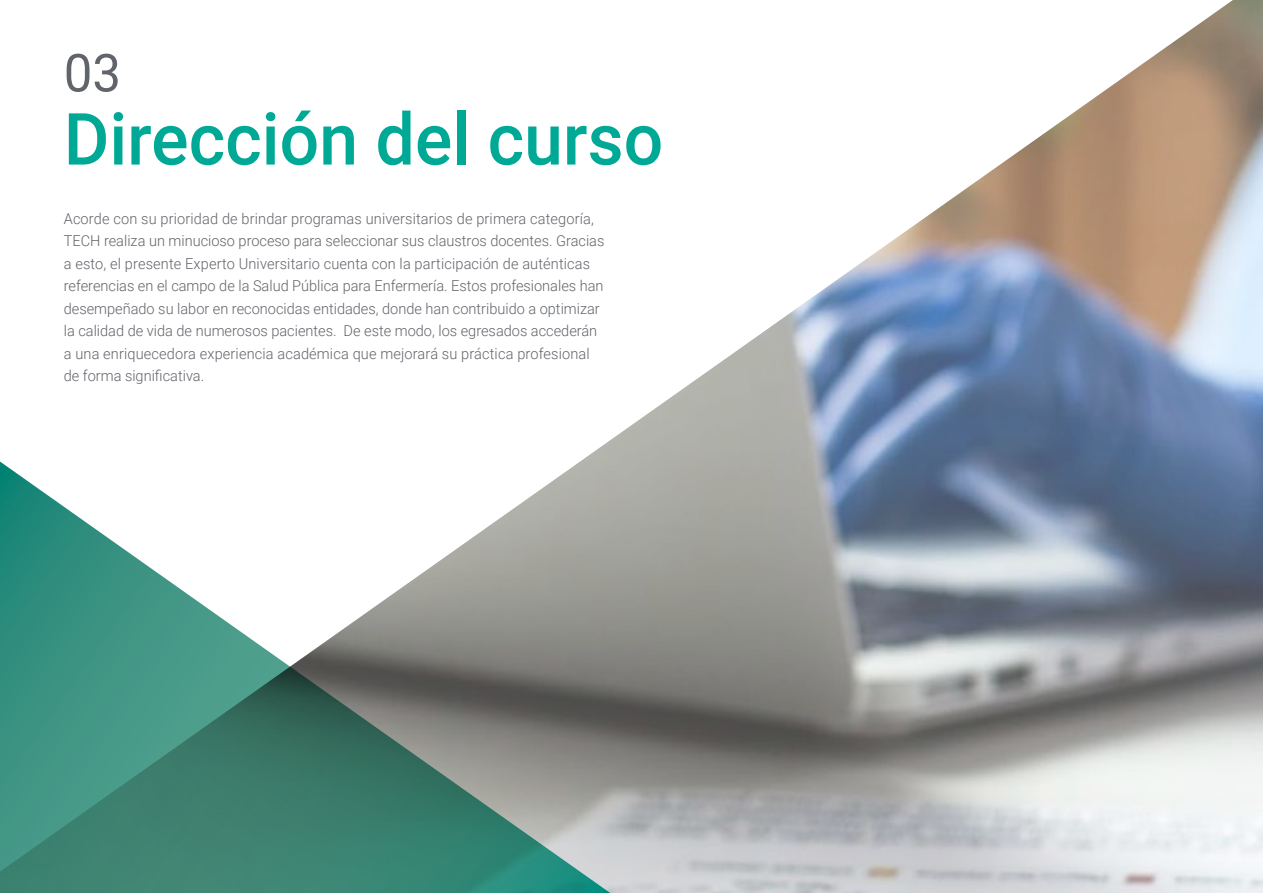
<style>
.page{position:relative;width:1263px;height:893px;background:#fff}
.page>*{position:absolute;margin:0;border:0;box-sizing:border-box;transform-origin:0 0}
.t1{font:500 72px "Roboto";color:#00a996}
.t2{font:52.5px "Roboto";color:#61646a}
.t3{font:300 15px/22.5px "Roboto";color:#61646a}
</style>
<div class="page">
<img style="left:602px;top:0;width:661px;height:893px">
<svg style="left:0;top:446px;width:640px;height:447px"></svg>
<h2 class="t2" style="left:64px;top:36px;width:59px">03</h2>
<h1 class="t1" style="left:64px;top:89px;width:601px">Dirección del curso</h1>
<p class="t3" style="left:64px;top:207px;width:542px">Acorde con su prioridad de brindar programas universitarios de primera categoría, TECH realiza un minucioso proceso para seleccionar sus claustros docentes. Gracias a esto, el presente Experto Universitario cuenta con la participación de auténticas referencias en el campo de la Salud Pública para Enfermería. Estos profesionales han desempeñado su labor en reconocidas entidades, donde han contribuido a optimizar la calidad de vida de numerosos pacientes. De este modo, los egresados accederán a una enriquecedora experiencia académica que mejorará su práctica profesional de forma significativa.</p>
</div>
